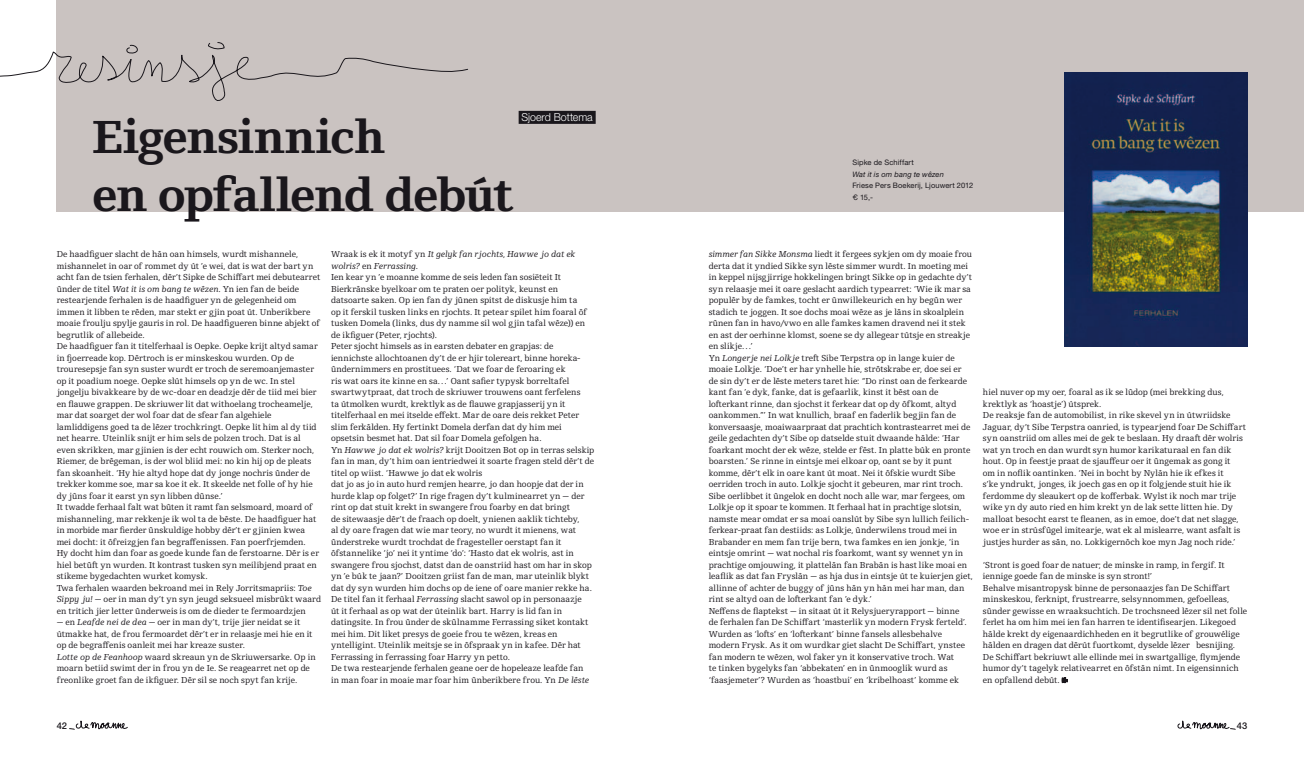
<style>
.page{position:relative;width:1304px;height:766px;background:#fff}
.page>*{position:absolute;margin:0;border:0;box-sizing:border-box;transform-origin:0 0}
.t1{font:700 48px/58px "Foundry Origin";letter-spacing:-.02em;color:#1a171c}
.t2{font:300 11px "Helvetica Neue";color:#fff}
.t3{font:500 9.3px "Helvetica Neue";color:#1a171c}
.t4{font:9px/11.5px "Foundry Origin";letter-spacing:.01em;color:#1a171c}
.t5{font:7.5px/11.5px "Helvetica Neue";letter-spacing:.015em;color:#1a171c}
.t6{font:italic 7.5px "Helvetica Neue";letter-spacing:.015em;color:#1a171c}
.s1{font-family:"Helvetica"}
.s2{font-style:italic}
</style>
<div class="page">
<svg style="left:69px;top:720px;width:59px;height:10px"></svg>
<svg style="left:1177px;top:720px;width:59px;height:10px"></svg>
<div style="left:57px;top:0;width:1247px;height:211px;background:#cac3c1"></div>
<svg style="left:1061px;top:677px;width:7px;height:7px"></svg>
<img style="left:1064px;top:73px;width:183px;height:273px">
<div style="left:519px;top:111px;width:77px;height:13px;background:#1a171c"></div>
<svg style="left:0;top:42px;width:468px;height:61px"></svg>
<h1 class="t1" style="left:92px;top:108px;width:423px">Eigensinnich<br>en opfallend debút</h1>
<p class="t2" style="left:522px;top:110px;width:73px">Sjoerd Bottema</p>
<p class="t5" style="left:852px;top:156px;width:63px">Sipke de Schiffart</p>
<p class="t6" style="left:852px;top:169px;width:93px">Wat it is om bang te wêzen</p>
<p class="t5" style="left:852px;top:179px;width:122px">Friese Pers Boekerij, Ljouwert 2012 <span class="s1">€</span> 15,-</p>
<p class="t4" style="left:57px;top:248px;width:266px">De haadfiguer slacht de hân oan himsels, wurdt mishannele, mishannelet in oar of rommet dy út ’e wei, dat is wat der bart yn acht fan de tsien ferhalen, dêr’t Sipke de Schiffart mei debutearret ûnder de titel <span class="s2">Wat it is om bang te wêzen</span>. Yn ien fan de beide restearjende ferhalen is de haadfiguer yn de gelegenheid om immen it libben te rêden, mar stekt er gjin poat út. Unberikbere moaie froulju spylje gauris in rol. De haadfigueren binne abjekt of begrutlik of allebeide.<br>De haadfiguer fan it titelferhaal is Oepke. Oepke krijt altyd samar in fjoerreade kop. Dêrtroch is er minskeskou wurden. Op de trouresepsje fan syn suster wurdt er troch de seremoanjemaster op it poadium noege. Oepke slút himsels op yn de wc. In stel jongelju bivakkeare by de wc-doar en deadzje dêr de tiid mei bier en flauwe grappen. De skriuwer lit dat withoelang trocheamelje, mar dat soarget der wol foar dat de sfear fan algehiele lamliddigens goed ta de lêzer trochkringt. Oepke lit him al dy tiid net hearre. Uteinlik snijt er him sels de polzen troch. Dat is al even skrikken, mar gjinien is der echt rouwich om. Sterker noch, Riemer, de brêgeman, is der wol bliid mei: no kin hij op de pleats fan skoanheit. ‘Hy hie altyd hope dat dy jonge nochris ûnder de trekker komme soe, mar sa koe it ek. It skeelde net folle of hy hie dy jûns foar it earst yn syn libben dûnse.’<br>It twadde ferhaal falt wat bûten it ramt fan selsmoard, moard of mishanneling, mar rekkenje ik wol ta de bêste. De haadfiguer hat in morbide mar fierder ûnskuldige hobby dêr’t er gjinien kwea mei docht: it ôfreizgjen fan begraffenissen. Fan poerfrjemden.<br>Hy docht him dan foar as goede kunde fan de ferstoarne. Dêr is er hiel betûft yn wurden. It kontrast tusken syn meilibjend praat en stikeme bygedachten wurket komysk.<br>Twa ferhalen waarden bekroand mei in Rely Jorritsmapriis: <span class="s2">Toe Sippy ju!</span> — oer in man dy’t yn syn jeugd seksueel misbrûkt waard en tritich jier letter ûnderweis is om de dieder te fermoardzjen</p>
<p class="t4" style="left:57px;top:616px;width:261px">— en <span class="s2">Leafde nei de dea</span> — oer in man dy’t, trije jier neidat se it útmakke hat, de frou fermoardet dêr’t er in relaasje mei hie en it op de begraffenis oanleit mei har kreaze suster.<br><span class="s2">Lotte op de Feanhoop</span> waard skreaun yn de Skriuwersarke. Op in moarn betiid swimt der in frou yn de Ie. Se reagearret net op de freonlike groet fan de ikfiguer. Dêr sil se noch spyt fan krije.</p>
<p class="t4" style="left:331px;top:248px;width:265px">Wraak is ek it motyf yn <span class="s2">It gelyk fan rjochts</span>, <span class="s2">Hawwe jo dat ek wolris?</span> en <span class="s2">Ferrassing</span>.<br>Ien kear yn ’e moanne komme de seis leden fan sosiëteit It Bierkrânske byelkoar om te praten oer polityk, keunst en datsoarte saken. Op ien fan dy jûnen spitst de diskusje him ta<br>op it ferskil tusken links en rjochts. It petear spilet him foaral ôf tusken Domela (links, dus dy namme sil wol gjin tafal wêze)) en de ikfiguer (Peter, rjochts).<br>Peter sjocht himsels as in earsten debater en grapjas: de iennichste allochtoanen dy’t de er hjir tolereart, binne horeka&shy;ûndernimmers en prostituees. ‘Dat we foar de feroaring ek<br>ris wat oars ite kinne en sa…’ Oant safier typysk borreltafel swartwytpraat, dat troch de skriuwer trouwens oant ferfelens<br>ta útmolken wurdt, krektlyk as de flauwe grapjasserij yn it titelferhaal en mei itselde effekt. Mar de oare deis rekket Peter slim ferkâlden. Hy fertinkt Domela derfan dat dy him mei opsetsin besmet hat. Dat sil foar Domela gefolgen ha.<br>Yn <span class="s2">Hawwe jo dat ek wolris?</span> krijt Dooitzen Bot op in terras selskip fan in man, dy’t him oan ientriedwei it soarte fragen steld dêr’t de titel op wiist. ‘Hawwe jo dat ek wolris<br>dat jo as jo in auto hurd remjen hearre, jo dan hoopje dat der in hurde klap op folget?’ In rige fragen dy’t kulminearret yn — der rint op dat stuit krekt in swangere frou foarby en dat bringt<br>de sitewaasje dêr’t de fraach op doelt, ynienen aaklik tichteby,<br>al dy oare fragen dat wie mar teory, no wurdt it mienens, wat ûnderstreke wurdt trochdat de fragesteller oerstapt fan it ôfstannelike ‘jo’ nei it yntime ‘do’: ‘Hasto dat ek wolris, ast in swangere frou sjochst, datst dan de oanstriid hast om har in skop yn ’e búk te jaan?’ Dooitzen griist fan de man, mar uteinlik blykt dat dy syn wurden him dochs op de iene of oare manier rekke ha.<br>De titel fan it ferhaal <span class="s2">Ferrassing</span> slacht sawol op in personaazje<br>út it ferhaal as op wat der úteinlik bart. Harry is lid fan in datingsite. In frou ûnder de skûlnamme Ferrassing siket kontakt mei him. Dit liket presys de goeie frou te wêzen, kreas en yntelligint. Uteinlik meitsje se in ôfspraak yn in kafee. Dêr hat Ferrassing in ferrassing foar Harry yn petto.<br>De twa restearjende ferhalen geane oer de hopeleaze leafde fan<br>in man foar in moaie mar foar him ûnberikbere frou. Yn <span class="s2">De lêste</span></p>
<p class="t4" style="left:709px;top:248px;width:266px"><span class="s2">simmer fan Sikke Monsma</span> liedt it fergees sykjen om dy moaie frou derta dat it yndied Sikke syn lêste simmer wurdt. In moeting mei in keppel nijsgjirrige hokkelingen bringt Sikke op in gedachte dy’t syn relaasje mei it oare geslacht aardich typearret: ‘Wie ik mar sa populêr by de famkes, tocht er ûnwillekeurich en hy begûn wer stadich te joggen. It soe dochs moai wêze as je lâns in skoalplein rûnen fan in havo/vwo en alle famkes kamen dravend nei it stek en ast der oerhinne klomst, soene se dy allegear tútsje en streakje en slikje…’<br>Yn <span class="s2">Longerje nei Lolkje</span> treft Sibe Terpstra op in lange kuier de moaie Lolkje. ‘Doe’t er har ynhelle hie, strôtskrabe er, doe sei er de sin dy’t er de lêste meters taret hie: “Do rinst oan de ferkearde kant fan ’e dyk, fanke, dat is gefaarlik, kinst it bêst oan de lofterkant rinne, dan sjochst it ferkear dat op dy ôfkomt, altyd oankommen.”’ In wat knullich, braaf en faderlik begjin fan de konversaasje, moaiwaarpraat dat prachtich kontrastearret mei de geile gedachten dy’t Sibe op datselde stuit dwaande hâlde: ‘Har foarkant mocht der ek wêze, stelde er fêst. In platte búk en pronte boarsten.’ Se rinne in eintsje mei elkoar op, oant se by it punt komme, dêr’t elk in oare kant út moat. Nei it ôfskie wurdt Sibe oerriden troch in auto. Lolkje sjocht it gebeuren, mar rint troch.<br>Sibe oerlibbet it ûngelok en docht noch alle war, mar fergees, om Lolkje op it spoar te kommen. It ferhaal hat in prachtige slotsin, namste mear omdat er sa moai oanslút by Sibe syn lullich feilich&shy;ferkear-praat fan destiids: as Lolkje, ûnderwilens troud mei in Brabander en mem fan trije bern, twa famkes en ien jonkje, ‘in eintsje omrint — wat nochal ris foarkomt, want sy wennet yn in prachtige omjouwing, it plattelân fan Brabân is hast like moai en leaflik as dat fan Fryslân — as hja dus in eintsje út te kuierjen giet, allinne of achter de buggy of jûns hân yn hân mei har man, dan rint se altyd oan de lofterkant fan ’e dyk.’<br>Neffens de flaptekst — in sitaat út it Relysjueryrapport — binne<br>de ferhalen fan De Schiffart ‘masterlik yn modern Frysk ferteld’.<br>Wurden as ‘lofts’ en ‘lofterkant’ binne fansels allesbehalve modern Frysk. As it om wurdkar giet slacht De Schiffart, ynstee fan modern te wêzen, wol faker yn it konservative troch. Wat<br>te tinken bygelyks fan ‘abbekaten’ en in ûnmooglik wurd as ‘faasjemeter’? Wurden as ‘hoastbui’ en ‘kribelhoast’ komme ek</p>
<p class="t4" style="left:983px;top:386px;width:264px">hiel nuver op my oer, foaral as ik se lûdop (mei brekking dus, krektlyk as ‘hoastje’) útsprek.<br>De reaksje fan de automobilist, in rike skevel yn in útwriidske Jaguar, dy’t Sibe Terpstra oanried, is typearjend foar De Schiffart syn oanstriid om alles mei de gek te beslaan. Hy draaft dêr wolris wat yn troch en dan wurdt syn humor karikaturaal en fan dik hout. Op in feestje praat de sjauffeur oer it ûngemak as gong it<br>om in noflik oantinken. ‘Nei in bocht by Nylân hie ik efkes it<br>s’ke yndrukt, jonges, ik joech gas en op it folgjende stuit hie ik ferdomme dy sleaukert op de kofferbak. Wylst ik noch mar trije wike yn dy auto ried en him krekt yn de lak sette litten hie. Dy malloat besocht earst te fleanen, as in emoe, doe’t dat net slagge, woe er in strúsfûgel imitearje, wat ek al mislearre, want asfalt is justjes hurder as sân, no. Lokkigernôch koe myn Jag noch ride.’</p>
<p class="t4" style="left:983px;top:559px;width:266px">‘Stront is goed foar de natuer; de minske in ramp, in fergif. It iennige goede fan de minske is syn stront!’<br>Behalve misantropysk binne de personaazjes fan De Schiffart minskeskou, ferknipt, frustrearre, selsynnommen, gefoelleas, sûnder gewisse en wraaksuchtich. De trochsneed lêzer sil net folle ferlet ha om him mei ien fan harren te identifisearjen. Likegoed hâlde krekt dy eigenaardichheden en it begrutlike of grouwélige hâlden en dragen dat dêrút fuortkomt, dyselde lêzer besnijing.<br>De Schiffart bekriuwt alle ellinde mei in swartgallige, flymjende humor dy’t tagelyk relativearret en ôfstân nimt. In eigensinnich en opfallend debút.</p>
<p class="t3" style="left:57px;top:720px;width:12px">42</p>
<p class="t3" style="left:1237px;top:720px;width:12px">43</p>
</div>
